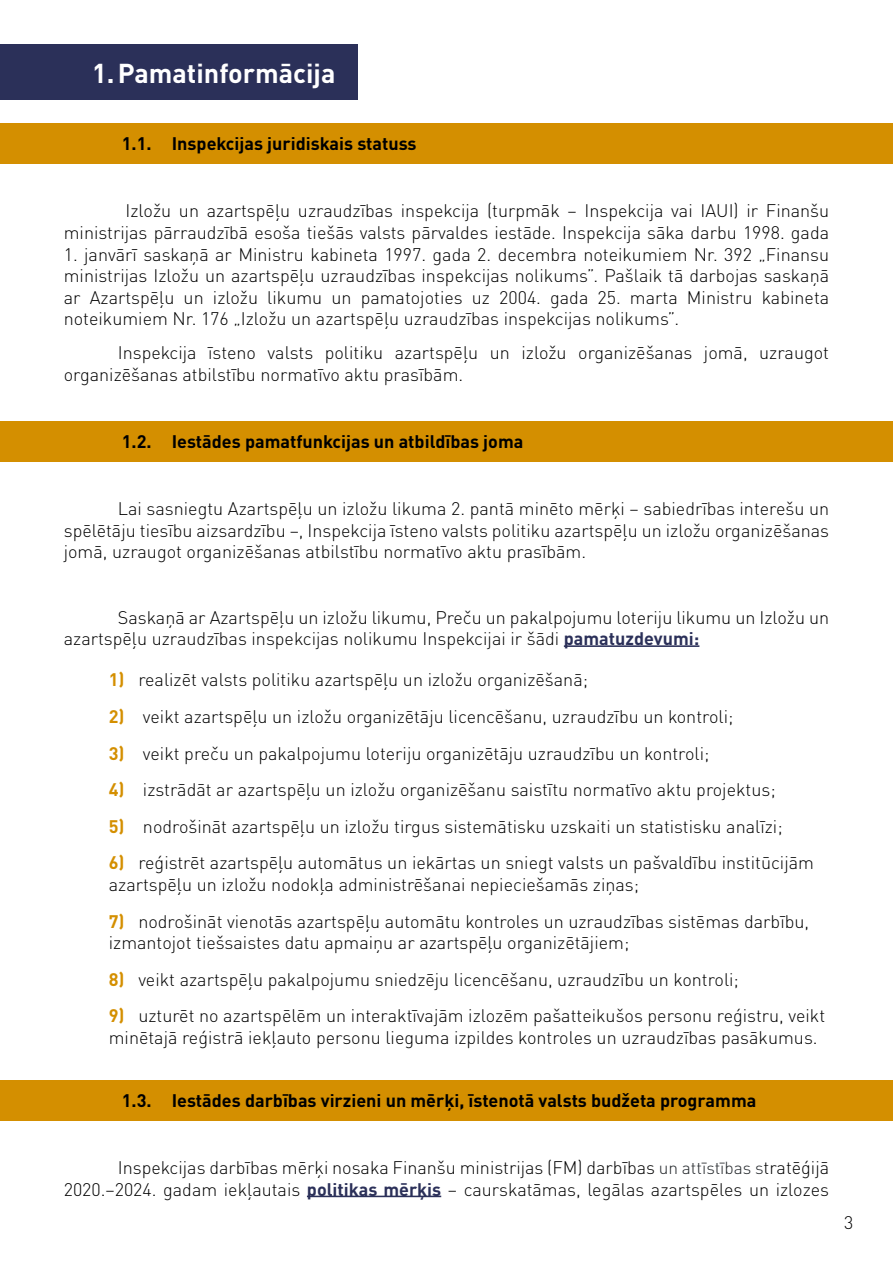
<style>
.page{position:relative;width:893px;height:1263px;background:#fff}
.page>*{position:absolute;margin:0;border:0;box-sizing:border-box;transform-origin:0 0}
.t1{font:700 27px "DIN Pro";color:#fff}
.t2{font:300 18px/21.6px "DIN Pro";color:#000}
.t3{font:700 18px "DIN Pro";color:#000}
.s1{font-weight:700;color:#2b3059}
.s2{font-weight:700;color:#d48f00}
.s3{font-size:17.25px;color:#212529}
</style>
<div class="page">
<div style="left:0;top:123px;width:893px;height:41px;background:#d48f00"></div>
<div style="left:0;top:421px;width:893px;height:40px;background:#d48f00"></div>
<div style="left:0;top:1080px;width:893px;height:40px;background:#d48f00"></div>
<div style="left:0;top:45px;width:357px;height:55px;background:#2b3059"></div>
<hr style="left:564px;top:645px;width:135px;height:2px;background:#2b3059">
<hr style="left:307px;top:1195px;width:134px;height:2px;background:#2b3059">
<h1 class="t1" style="left:92px;top:51px;width:245px">1.Pamatinformācija</h1>
<p class="t3" style="left:122px;top:129px;width:296px">1.1. Inspekcijas juridiskais statuss</p>
<p class="t2" style="left:64px;top:199px;width:767px;text-align:right">Izložu un azartspēļu uzraudzības inspekcija (turpmāk – Inspekcija vai IAUI) ir Finanšu ministrijas pārraudzībā esoša tiešās valsts pārvaldes iestāde. Inspekcija sāka darbu 1998. gada</p>
<p class="t2" style="left:64px;top:242px;width:767px;text-align:justify">1. janvārī saskaņā ar Ministru kabineta 1997. gada 2. decembra noteikumiem Nr. 392 „Finansu ministrijas Izložu un azartspēļu uzraudzības inspekcijas nolikums”. Pašlaik tā darbojas saskaņā ar Azartspēļu un izložu likumu un pamatojoties uz 2004. gada 25. marta Ministru kabineta noteikumiem Nr. 176 „Izložu un azartspēļu uzraudzības inspekcijas nolikums”.</p>
<p class="t2" style="left:64px;top:340px;width:767px;text-indent:54px">Inspekcija īsteno valsts politiku azartspēļu un izložu organizēšanas jomā, uzraugot organizēšanas atbilstību normatīvo aktu prasībām.</p>
<p class="t3" style="left:122px;top:426px;width:403px">1.2. Iestādes pamatfunkcijas un atbildības joma</p>
<p class="t2" style="left:64px;top:496px;width:767px;text-align:justify;text-indent:54px">Lai sasniegtu Azartspēļu un izložu likuma 2. pantā minēto mērķi – sabiedrības interešu un spēlētāju tiesību aizsardzību –, Inspekcija īsteno valsts politiku azartspēļu un izložu organizēšanas jomā, uzraugot organizēšanas atbilstību normatīvo aktu prasībām.</p>
<p class="t2" style="left:64px;top:605px;width:767px;text-indent:54px">Saskaņā ar Azartspēļu un izložu likumu, Preču un pakalpojumu loteriju likumu un Izložu un azartspēļu uzraudzības inspekcijas nolikumu Inspekcijai ir šādi <span class="s1">pamatuzdevumi:</span></p>
<p class="t2" style="left:109px;top:667px;width:481px"><span class="s2">1)</span> realizēt valsts politiku azartspēļu un izložu organizēšanā;</p>
<p class="t2" style="left:109px;top:704px;width:626px"><span class="s2">2)</span> veikt azartspēļu un izložu organizētāju licencēšanu, uzraudzību un kontroli;</p>
<p class="t2" style="left:109px;top:741px;width:602px"><span class="s2">3)</span> veikt preču un pakalpojumu loteriju organizētāju uzraudzību un kontroli;</p>
<p class="t2" style="left:109px;top:777px;width:668px"><span class="s2">4)</span> izstrādāt ar azartspēļu un izložu organizēšanu saistītu normatīvo aktu projektus;</p>
<p class="t2" style="left:109px;top:814px;width:675px"><span class="s2">5)</span> nodrošināt azartspēļu un izložu tirgus sistemātisku uzskaiti un statistisku analīzi;</p>
<p class="t2" style="left:109px;top:850px;width:707px"><span class="s2">6)</span> reģistrēt azartspēļu automātus un iekārtas un sniegt valsts un pašvaldību institūcijām azartspēļu un izložu nodokļa administrēšanai nepieciešamās ziņas;</p>
<p class="t2" style="left:109px;top:909px;width:702px"><span class="s2">7)</span> nodrošināt vienotās azartspēļu automātu kontroles un uzraudzības sistēmas darbību, izmantojot tiešsaistes datu apmaiņu ar azartspēļu organizētājiem;</p>
<p class="t2" style="left:109px;top:967px;width:631px"><span class="s2">8)</span> veikt azartspēļu pakalpojumu sniedzēju licencēšanu, uzraudzību un kontroli;</p>
<p class="t2" style="left:109px;top:1003px;width:718px"><span class="s2">9)</span> uzturēt no azartspēlēm un interaktīvajām izlozēm pašatteikušos personu reģistru, veikt minētajā reģistrā iekļauto personu lieguma izpildes kontroles un uzraudzības pasākumus.</p>
<p class="t3" style="left:122px;top:1085px;width:636px">1.3. Iestādes darbības virzieni un mērķi, īstenotā valsts budžeta programma</p>
<p class="t2" style="left:64px;top:1155px;width:767px;text-align:right">Inspekcijas darbības mērķi nosaka Finanšu ministrijas (FM) darbības <span class="s3">un attīstības s</span>tratēģijā<br>2020.–2024. gadam iekļautais <span class="s1">politikas mērķis</span> – caurskatāmas, legālas azartspēles un izlozes</p>
<p class="t2" style="left:844px;top:1210px;width:11px">3</p>
</div>
